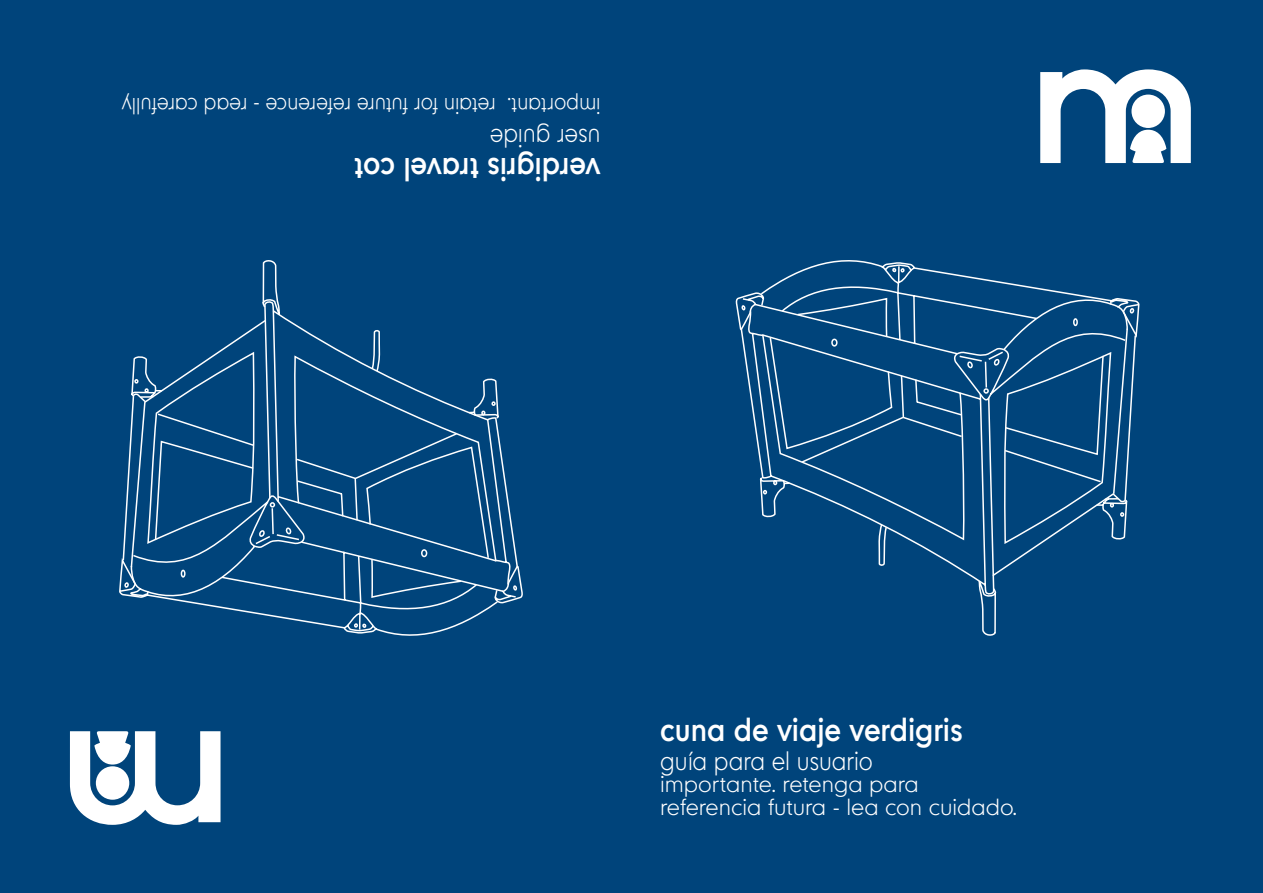
<style>
.page{position:relative;width:1263px;height:893px;background:#fff}
.page>*{position:absolute;margin:0;border:0;box-sizing:border-box;transform-origin:0 0}
.t1{font:30px "Mothercare";color:#fff;scale:.9 1}
.t2{font:100 24px "Mothercare";color:#fff;scale:.9 1}
.t3{font:100 21px "Mothercare";color:#fff}
.t4{font:100 21px "Mothercare";color:#fff;scale:.9 1}
</style>
<div class="page">
<div style="left:0;top:1px;width:1263px;height:892px;background:#00447b"></div>
<svg style="left:1040px;top:69px;width:151px;height:94px"></svg>
<div style="left:1131px;top:95px;width:34px;height:33px;background:#fff;border-radius:50%"></div>
<svg style="left:70px;top:731px;width:150px;height:94px"></svg>
<div style="left:96px;top:766px;width:33px;height:34px;background:#fff;border-radius:50%"></div>
<svg style="left:736px;top:292px;width:404px;height:164px"></svg>
<svg style="left:780px;top:260px;width:357px;height:317px"></svg>
<svg style="left:759px;top:281px;width:353px;height:264px"></svg>
<svg style="left:119px;top:436px;width:403px;height:168px"></svg>
<svg style="left:122px;top:318px;width:357px;height:318px"></svg>
<svg style="left:146px;top:350px;width:353px;height:265px"></svg>
<p class="t4" style="left:601px;top:121px;width:533px;rotate:-180deg">important. retain for future reference - read carefully</p>
<p class="t2" style="left:601px;top:155px;width:124px;rotate:-180deg">user guide</p>
<p class="t1" style="left:601px;top:190px;width:276px;rotate:-180deg">verdigris travel cot</p>
<p class="t1" style="left:660px;top:708px;width:338px">cuna de viaje verdigris</p>
<p class="t2" style="left:660px;top:743px;width:238px">guía para el usuario</p>
<p class="t3" style="left:660px;top:769px;width:260px">importante. retenga para</p>
<p class="t3" style="left:660px;top:792px;width:358px">referencia futura - lea con cuidado.</p>
</div>
